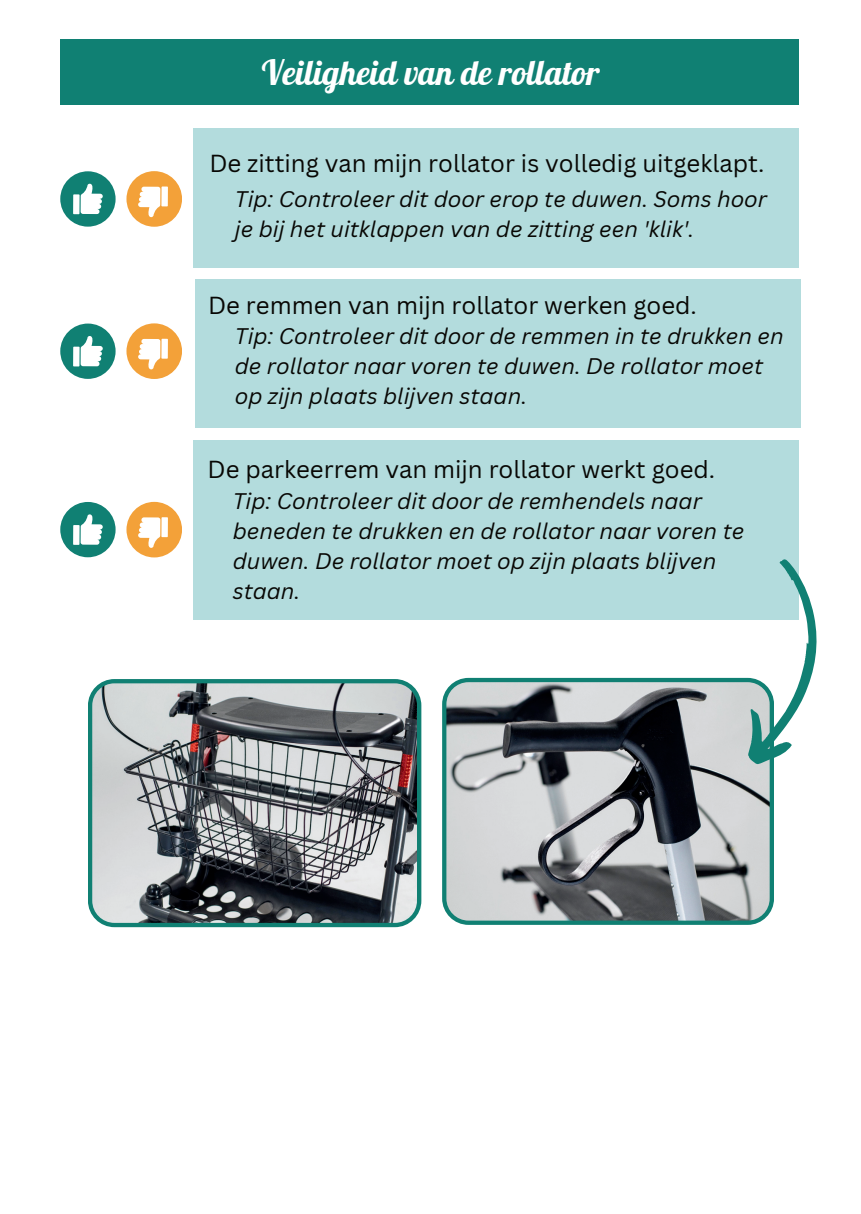
<style>
.page{position:relative;width:861px;height:1214px;background:#fff}
.page>*{position:absolute;margin:0;border:0;box-sizing:border-box;transform-origin:0 0}
.t1{font:34px "Lobster";color:#fff}
.t2{font:24px "Canva Sans";color:#080704}
.t3{font:italic 22px/30px "Canva Sans";color:#080704}
</style>
<div class="page">
<div style="left:60px;top:40px;width:739px;height:65px;background:#108073"></div>
<div style="left:193px;top:129px;width:606px;height:139px;background:#b3dcdd"></div>
<div style="left:60px;top:171px;width:56px;height:56px;background:#108073;border-radius:50%"></div>
<svg style="left:73px;top:183px;width:30px;height:31px"></svg>
<div style="left:126px;top:171px;width:56px;height:56px;background:#f3a139;border-radius:50%"></div>
<svg style="left:138px;top:186px;width:30px;height:31px"></svg>
<div style="left:195px;top:280px;width:606px;height:148px;background:#b3dcdd"></div>
<div style="left:60px;top:323px;width:56px;height:56px;background:#108073;border-radius:50%"></div>
<svg style="left:73px;top:336px;width:30px;height:30px"></svg>
<div style="left:126px;top:323px;width:56px;height:56px;background:#f3a139;border-radius:50%"></div>
<svg style="left:138px;top:339px;width:30px;height:30px"></svg>
<div style="left:193px;top:440px;width:606px;height:179px;background:#b3dcdd"></div>
<div style="left:60px;top:502px;width:56px;height:55px;background:#108073;border-radius:50%"></div>
<svg style="left:73px;top:514px;width:30px;height:31px"></svg>
<div style="left:126px;top:502px;width:56px;height:55px;background:#f3a139;border-radius:50%"></div>
<svg style="left:138px;top:517px;width:30px;height:31px"></svg>
<svg style="left:88px;top:679px;width:333px;height:248px;background:#838b8d"></svg>
<svg style="left:442px;top:678px;width:332px;height:247px;background:#8f989a"></svg>
<svg style="left:748px;top:559px;width:69px;height:206px"></svg>
<h1 class="t1" style="left:262px;top:51px;width:339px">Veiligheid van de rollator</h1>
<p class="t2" style="left:209px;top:150px;width:556px">De zitting van mijn rollator is volledig uitgeklapt.</p>
<p class="t3" style="left:235px;top:184px;width:534px">Tip: Controleer dit door erop te duwen. Soms hoor je bij het uitklappen van de zitting een 'klik'.</p>
<p class="t2" style="left:208px;top:291px;width:490px">De remmen van mijn rollator werken goed.</p>
<p class="t3" style="left:235px;top:321px;width:550px">Tip: Controleer dit door de remmen in te drukken en de rollator naar voren te duwen. De rollator moet op zijn plaats blijven staan.</p>
<p class="t2" style="left:208px;top:455px;width:509px">De parkeerrem van mijn rollator werkt goed.</p>
<p class="t3" style="left:233px;top:486px;width:513px">Tip: Controleer dit door de remhendels naar beneden te drukken en de rollator naar voren te duwen. De rollator moet op zijn plaats blijven staan.</p>
</div>
